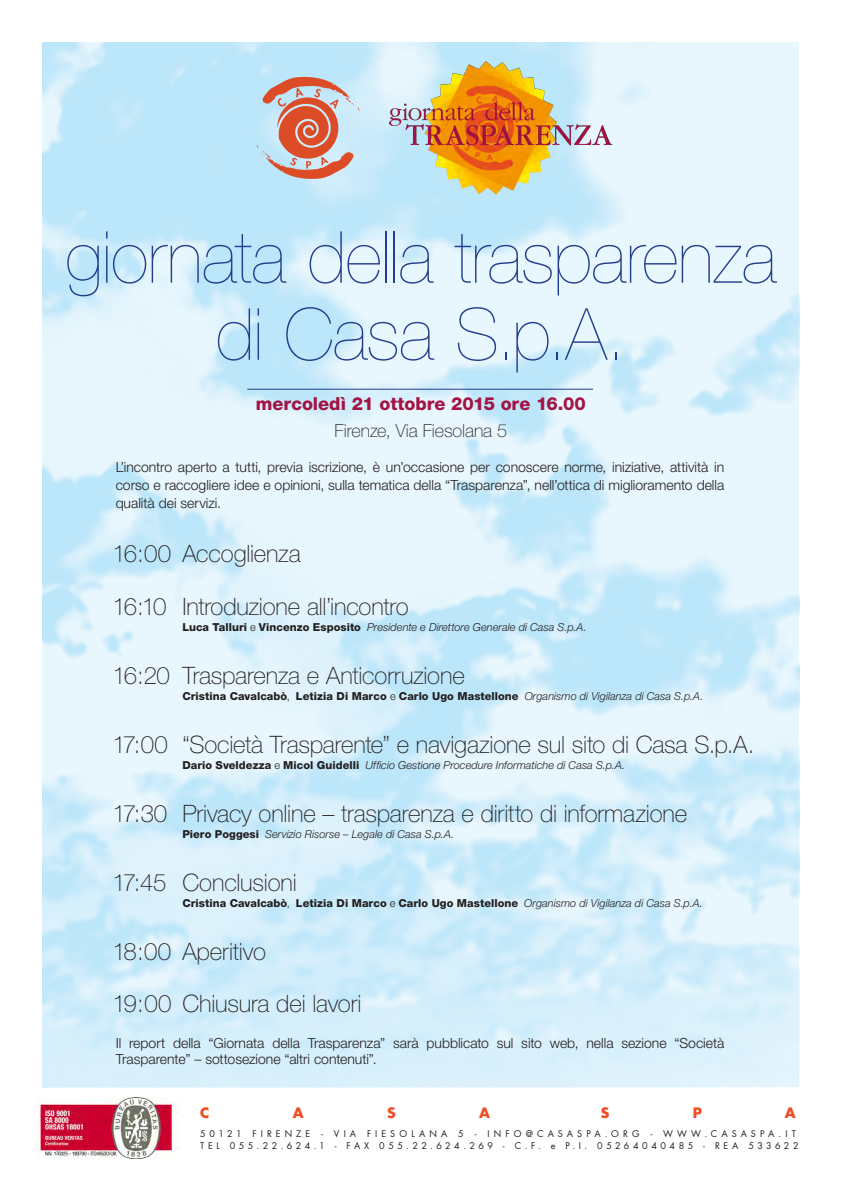
<style>
.page{position:relative;width:842px;height:1191px;background:#fff}
.page>*{position:absolute;margin:0;border:0;box-sizing:border-box;transform-origin:0 0}
.Normale{font:200 72px "Helvetica Neue";letter-spacing:-.01em;color:#253f8e}
.Normale-2{font:100 24px "Helvetica Neue";letter-spacing:-.01em;color:#231f20}
.Normale-3{font:800 18px "Helvetica Neue";color:#a21444}
.Normale-4{font:100 18px "Helvetica Neue";letter-spacing:-.005em;color:#231f20}
.Normale-5{font:300 14px/18px "Helvetica Neue";letter-spacing:-.005em;color:#231f20;text-align:justify}
.t1{font:700 14px "Futura";color:#f04d22}
.Normale-6{font:italic 300 11px "Helvetica Neue";color:#231f20}
.Normale-7{font:800 11px "Helvetica Neue";letter-spacing:.005em;color:#231f20}
.t2{font:9px "Futura";letter-spacing:.385em;color:#231f20}
.t3{font:9px "Futura";letter-spacing:.45em;color:#231f20}
.s1{font-weight:800;font-style:normal}
.s2{font-style:normal}
.s3{font-weight:300}
.s4{font-weight:300;font-style:italic}
</style>
<div class="page">
<img style="left:389px;top:61px;width:224px;height:134px">
<img style="left:36px;top:1097px;width:143px;height:61px">
<hr style="left:247px;top:389px;width:346px;height:1px;background:#253f8e">
<svg style="left:257px;top:77px;width:103px;height:102px;background:#ceaaa5"></svg>
<p class="Normale" style="left:65px;top:216px;width:713px">giornata della trasparenza</p>
<p class="Normale" style="left:216px;top:293px;width:412px">di Casa S.p.A.</p>
<p class="Normale-3" style="left:256px;top:393px;width:331px">mercoledì 21 ottobre 2015 ore 16.00</p>
<p class="Normale-4" style="left:335px;top:420px;width:174px">Firenze, Via Fiesolana 5</p>
<p class="Normale-5" style="left:116px;top:458px;width:610px">L’incontro aperto a tutti, previa iscrizione, è un’occasione per conoscere norme, iniziative, attività in corso e raccogliere idee e opinioni, sulla tematica della “Trasparenza”, nell’ottica di miglioramento della qualità dei servizi.</p>
<p class="Normale-2" style="left:112px;top:540px;width:190px">16:00 Accoglienza</p>
<p class="Normale-2" style="left:112px;top:592px;width:298px">16:10 Introduzione all’incontro</p>
<p class="Normale-6" style="left:182px;top:620px;width:406px"><span class="s1">Luca Talluri</span> <span class="s2">e</span> <span class="s1">Vincenzo Esposito</span> Presidente e Direttore Generale di Casa S.p.A.</p>
<p class="Normale-2" style="left:112px;top:661px;width:354px">16:20 Trasparenza e Anticorruzione</p>
<p class="Normale-7" style="left:182px;top:689px;width:522px">Cristina Cavalcabò<span class="s3">,</span> Letizia Di Marco <span class="s3">e</span> Carlo Ugo Mastellone <span class="s4">Organismo di Vigilanza di Casa S.p.A.</span></p>
<p class="Normale-2" style="left:112px;top:730px;width:643px">17:00 “Società Trasparente” e navigazione sul sito di Casa S.p.A.</p>
<p class="Normale-6" style="left:182px;top:758px;width:444px"><span class="s1">Dario Sveldezza</span> <span class="s2">e</span> <span class="s1">Micol Guidelli</span> Ufficio Gestione Procedure Informatiche di Casa S.p.A.</p>
<p class="Normale-2" style="left:112px;top:799px;width:576px">17:30 Privacy online – trasparenza e diritto di informazione</p>
<p class="Normale-6" style="left:182px;top:827px;width:273px"><span class="s1">Piero Poggesi</span> Servizio Risorse – Legale di Casa S.p.A.</p>
<p class="Normale-2" style="left:112px;top:868px;width:186px">17:45 Conclusioni</p>
<p class="Normale-7" style="left:182px;top:896px;width:522px">Cristina Cavalcabò<span class="s3">,</span> Letizia Di Marco <span class="s3">e</span> Carlo Ugo Mastellone <span class="s4">Organismo di Vigilanza di Casa S.p.A.</span></p>
<p class="Normale-2" style="left:112px;top:937px;width:155px">18:00 Aperitivo</p>
<p class="Normale-2" style="left:112px;top:990px;width:251px">19:00 Chiusura dei lavori</p>
<p class="Normale-5" style="left:116px;top:1034px;width:610px;line-height:16px">Il report della “Giornata della Trasparenza” sarà pubblicato sul sito web, nella sezione “Società<br>Trasparente” – sottosezione “altri contenuti”.</p>
<p class="t1" style="left:200px;top:1103px;width:11px">C</p>
<p class="t1" style="left:293px;top:1103px;width:12px">A</p>
<p class="t1" style="left:387px;top:1103px;width:10px">S</p>
<p class="t1" style="left:479px;top:1103px;width:12px">A</p>
<p class="t1" style="left:601px;top:1103px;width:10px">S</p>
<p class="t1" style="left:693px;top:1103px;width:11px">P</p>
<p class="t1" style="left:785px;top:1103px;width:12px">A</p>
<p class="t3" style="left:200px;top:1127px;width:597px">50121 FIRENZE - VIA FIESOLANA 5 - INFO@CASASPA.ORG - WWW.CASASPA.IT</p>
<p class="t2" style="left:200px;top:1139px;width:600px">TEL 055.22.624.1 - FAX 055.22.624.269 - C.F. e P.I. 05264040485 - REA 533622</p>
</div>
